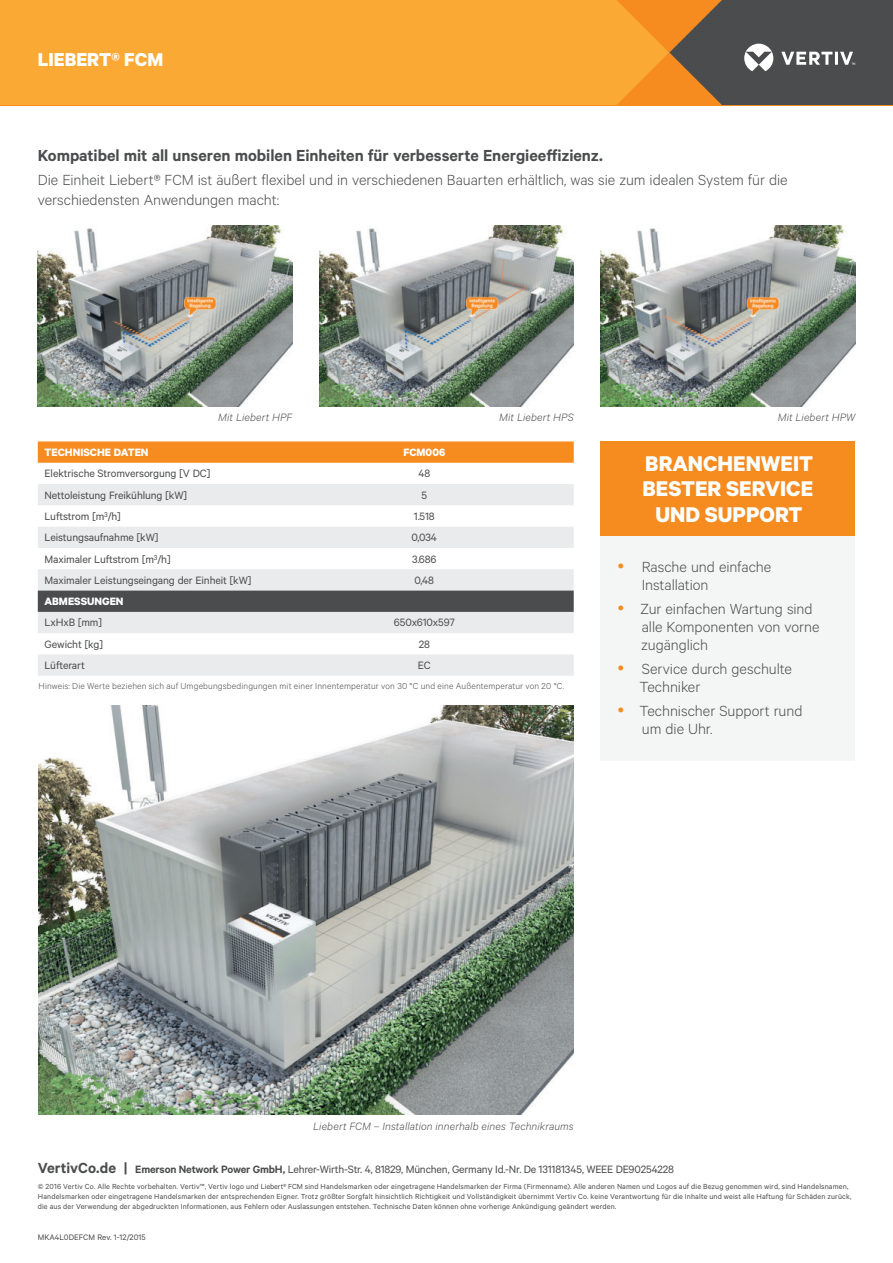
<style>
.page{position:relative;width:893px;height:1263px;background:#fff}
.page>*{position:absolute;margin:0;border:0;box-sizing:border-box;transform-origin:0 0}
.t1{font:700 24px/25.5px "Calibre";color:#fff;text-align:center}
.t2{font:700 21px "Calibre";color:#fff}
.t3{font:600 18px "Calibre";color:#4b4c4d}
.t4{font:300 16.5px/18px "Calibre";letter-spacing:-.005em;color:#4b4c4d}
.t5{font:12px "Calibre";letter-spacing:-.01em;color:#4b4c4d}
.t6{font:italic 300 12px "Calibre";letter-spacing:.01em;color:#4b4c4d}
.t7{font:700 12px "Calibre";color:#fff}
.t8{font:300 9.75px "Calibre";letter-spacing:.015em;color:#4b4c4d}
.t9{font:9px "Calibre";color:#4b4c4d}
.t10{font:8.25px/9.8px "Calibre";letter-spacing:.02em;color:#4b4c4d}
.s1{font-weight:600;font-size:16.5px}
.s2{font-weight:600}
</style>
<div class="page">
<div style="left:0;top:0;width:617px;height:105px;background:#faaa34"></div>
<svg style="left:617px;top:0;width:276px;height:105px;background:#816647"></svg>
<svg style="left:38px;top:441px;width:536px;height:22px;background:#f68e26"></svg>
<svg style="left:38px;top:484px;width:536px;height:192px;fill:#eaebec"></svg>
<div style="left:38px;top:591px;width:536px;height:21px;background:#4b4c4d"></div>
<img style="left:38px;top:225px;width:254px;height:181px">
<img style="left:319px;top:225px;width:255px;height:181px">
<img style="left:601px;top:225px;width:254px;height:181px">
<img style="left:39px;top:705px;width:535px;height:409px">
<div style="left:601px;top:536px;width:254px;height:225px;background:#f4f5f5"></div>
<div style="left:601px;top:441px;width:254px;height:95px;background:#f68b1f"></div>
<h2 class="t2" style="left:38px;top:46px;width:127px">LIEBERT® FCM</h2>
<h3 class="t3" style="left:38px;top:149px;width:567px">Kompatibel mit all unseren mobilen Einheiten für verbesserte Energieeffizienz.</h3>
<h3 class="t4" style="left:38px;top:171px;width:751px;line-height:19.8px">Die Einheit Liebert® FCM ist äußert flexibel und in verschiedenen Bauarten erhältlich, was sie zum idealen System für die verschiedensten Anwendungen macht:</h3>
<h3 class="t6" style="left:218px;top:410px;width:76px">Mit Liebert HPF</h3>
<h3 class="t6" style="left:499px;top:410px;width:76px">Mit Liebert HPS</h3>
<h3 class="t6" style="left:778px;top:410px;width:79px">Mit Liebert HPW</h3>
<h3 class="t7" style="left:45px;top:445px;width:105px">TECHNISCHE DATEN</h3>
<h3 class="t7" style="left:403px;top:445px;width:43px">FCM006</h3>
<h3 class="t5" style="left:45px;top:469px;width:168px">Elektrische Stromversorgung [V DC]</h3>
<h3 class="t5" style="left:418px;top:469px;width:13px">48</h3>
<h3 class="t5" style="left:45px;top:491px;width:144px">Nettoleistung Freikühlung [kW]</h3>
<h3 class="t5" style="left:421px;top:491px;width:7px">5</h3>
<h3 class="t5" style="left:45px;top:512px;width:78px">Luftstrom [m<sup>3</sup>/h]</h3>
<h3 class="t5" style="left:414px;top:512px;width:22px">1.518</h3>
<h3 class="t5" style="left:45px;top:533px;width:116px">Leistungsaufnahme [kW]</h3>
<h3 class="t5" style="left:412px;top:533px;width:27px">0,034</h3>
<h3 class="t5" style="left:45px;top:555px;width:128px">Maximaler Luftstrom [m<sup>3</sup>/h]</h3>
<h3 class="t5" style="left:412px;top:555px;width:26px">3.686</h3>
<h3 class="t5" style="left:45px;top:576px;width:208px">Maximaler Leistungseingang der Einheit [kW]</h3>
<h3 class="t5" style="left:414px;top:576px;width:21px">0,48</h3>
<h3 class="t7" style="left:45px;top:594px;width:81px">ABMESSUNGEN</h3>
<h3 class="t5" style="left:45px;top:618px;width:59px">LxHxB [mm]</h3>
<h3 class="t5" style="left:394px;top:618px;width:62px">650x610x597</h3>
<h3 class="t5" style="left:45px;top:640px;width:60px">Gewicht [kg]</h3>
<h3 class="t5" style="left:419px;top:640px;width:13px">28</h3>
<h3 class="t5" style="left:45px;top:661px;width:42px">Lüfterart</h3>
<h3 class="t5" style="left:418px;top:661px;width:15px">EC</h3>
<p class="t8" style="left:39px;top:682px;width:527px">Hinweis: Die Werte beziehen sich auf Umgebungsbedingungen mit einer Innentemperatur von 30 °C und eine Außentemperatur von 20 °C.</p>
<h1 class="t1" style="left:643px;top:450px;width:172px">BRANCHENWEIT<br>BESTER SERVICE<br>UND SUPPORT</h1>
<h3 class="t4" style="left:642px;top:559px;width:131px">Rasche und einfache<br>Installation</h3>
<h3 class="t4" style="left:640px;top:601px;width:181px">Zur einfachen Wartung sind alle Komponenten von vorne zugänglich</h3>
<h3 class="t4" style="left:640px;top:661px;width:154px">Service durch geschulte<br>Techniker</h3>
<h3 class="t4" style="left:640px;top:703px;width:164px">Technischer Support rund um die Uhr.</h3>
<h3 class="t6" style="left:313px;top:1118px;width:262px">Liebert FCM – Installation innerhalb eines Technikraums</h3>
<h3 class="t5" style="left:38px;top:1165px;width:638px"><span class="s1">VertivCo.de |</span> <span class="s2">Emerson Network Power GmbH,</span> Lehrer-Wirth-Str. 4, 81829, München, Germany Id.-Nr. De 131181345, WEEE DE90254228</h3>
<p class="t10" style="left:38px;top:1182px;width:815px">© 2016 Vertiv Co. Alle Rechte vorbehalten. Vertiv™, Vertiv logo und Liebert® FCM sind Handelsmarken oder eingetragene Handelsmarken der Firma (Firmenname). Alle anderen Namen und Logos auf die Bezug genommen wird, sind Handelsnamen,<br>Handelsmarken oder eingetragene Handelsmarken der entsprechenden Eigner. Trotz größter Sorgfalt hinsichtlich Richtigkeit und Vollständigkeit übernimmt Vertiv Co. keine Verantwortung für die Inhalte und weist alle Haftung für Schäden zurück, die aus der Verwendung der abgedruckten Informationen, aus Fehlern oder Auslassungen entstehen. Technische Daten können ohne vorherige Ankündigung geändert werden.</p>
<p class="t9" style="left:38px;top:1234px;width:109px">MKA4L0DEFCM Rev. 1-12/2015</p>
</div>
